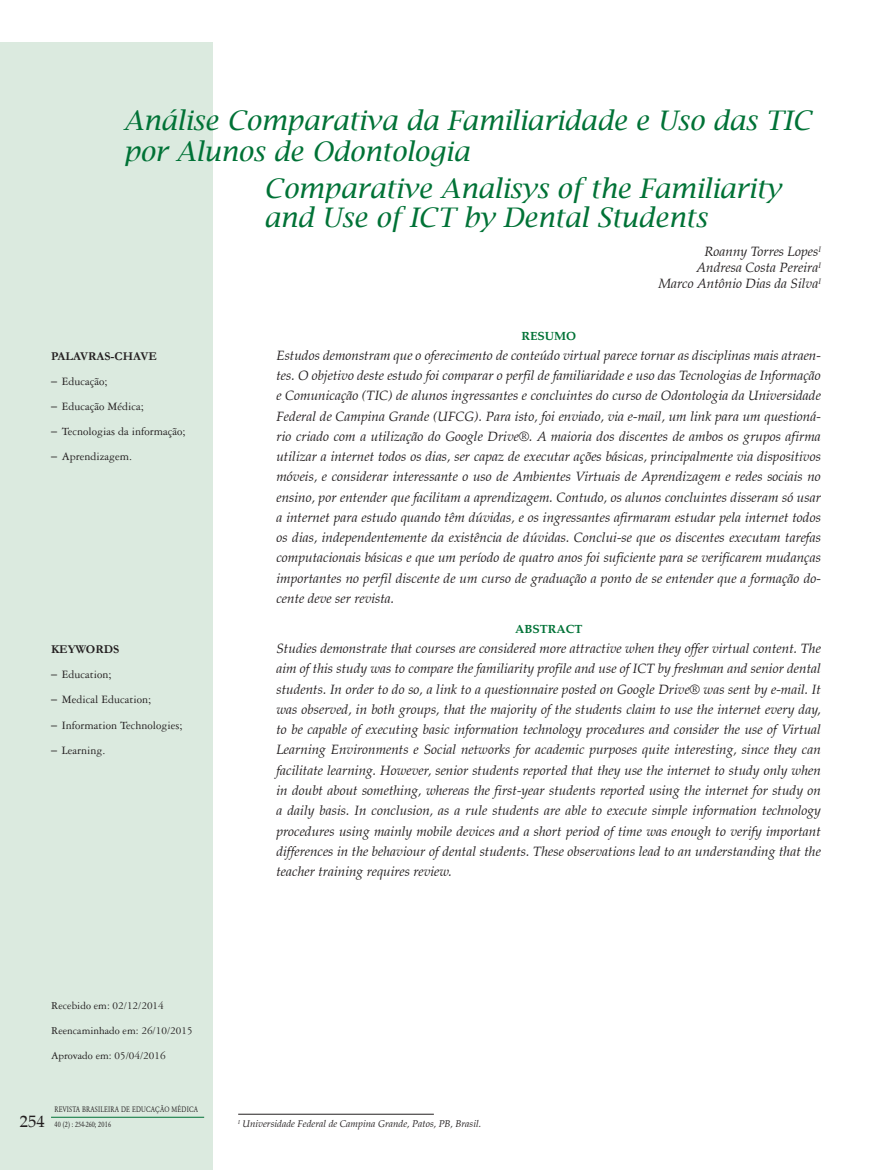
<style>
.page{position:relative;width:872px;height:1170px;background:#fff}
.page>*{position:absolute;margin:0;border:0;box-sizing:border-box;transform-origin:0 0}
._00{font:italic 27px/31.5px "Lucida Bright";color:#007236}
._01{font:italic 27px/28.5px "Lucida Bright";color:#007236}
.Num_Footer{font:16.5px "Palton Roman";color:#231f20}
._04{font:italic 13.5px/20.2px "Palton";color:#231f20;text-align:justify}
._02{font:italic 13.5px/16.2px "Palton";color:#231f20;text-align:right}
.t1{font:12px "Garamond 3 LT Std";color:#231f20}
.Keywords{font:700 12px "Garamond";color:#231f20}
._03{font:700 12px "Palton";color:#007236}
._05A{font:11.25px "Garamond 3 LT Std";color:#231f20}
.footnote_abre{font:italic 9.75px "Palton";color:#231f20}
.t2{font:8.25px "Garamond";letter-spacing:.03em;color:#231f20;scale:.8 1}
.s1{font-family:"Palton Roman"}
</style>
<div class="page">
<div style="left:0;top:43px;width:213px;height:1126px;background:#dbeadf"></div>
<hr style="left:51px;top:1116px;width:153px;height:1px;background:#007236">
<hr style="left:238px;top:1113px;width:196px;height:1px;background:#231f20">
<p class="_00" style="left:123px;top:104px;width:689px">Análise Comparativa da Familiaridade e Uso das TIC por Alunos de Odontologia</p>
<p class="_01" style="left:264px;top:174px;width:518px">Comparative Analisys of the Familiarity and Use of ICT by Dental Students</p>
<p class="_02" style="left:658px;top:243px;width:164px">Roanny Torres Lopes<sup>I<br></sup>Andresa Costa Pereira<sup>I<br></sup>Marco Antônio Dias da Silva<sup>I</sup></p>
<p class="Keywords" style="left:51px;top:348px;width:107px">PALAVRAS-CHAVE</p>
<p class="t1" style="left:51px;top:375px;width:58px"><span class="s1">–</span> Educação;</p>
<p class="t1" style="left:51px;top:400px;width:94px"><span class="s1">–</span> Educação Médica;</p>
<p class="t1" style="left:51px;top:425px;width:136px"><span class="s1">–</span> Tecnologias da informação;</p>
<p class="t1" style="left:51px;top:450px;width:82px"><span class="s1">–</span> Aprendizagem.</p>
<p class="Keywords" style="left:51px;top:641px;width:70px">KEYWORDS</p>
<p class="t1" style="left:51px;top:668px;width:62px"><span class="s1">–</span> Education;</p>
<p class="t1" style="left:51px;top:693px;width:101px"><span class="s1">–</span> Medical Education;</p>
<p class="t1" style="left:51px;top:718px;width:133px"><span class="s1">–</span> Information Technologies;</p>
<p class="t1" style="left:51px;top:743px;width:56px"><span class="s1">–</span> Learning.</p>
<p class="_05A" style="left:51px;top:999px;width:114px">Recebido em: 02/12/2014</p>
<p class="_05A" style="left:51px;top:1024px;width:143px">Reencaminhado em: 26/10/2015</p>
<p class="_05A" style="left:51px;top:1049px;width:116px">Aprovado em: 05/04/2016</p>
<p class="t2" style="left:54px;top:1104px;width:181px">REVISTA BRASILEIRA DE EDUCAÇÃO MÉDICA</p>
<p class="_03" style="left:521px;top:328px;width:56px">RESUMO</p>
<p class="_04" style="left:276px;top:345px;width:546px">Estudos demonstram que o oferecimento de conteúdo virtual parece tornar as disciplinas mais atraen&shy;tes. O objetivo deste estudo foi comparar o perfil de familiaridade e uso das Tecnologias de Informação e Comunicação (TIC) de alunos ingressantes e concluintes do curso de Odontologia da Universidade Federal de Campina Grande (UFCG). Para isto, foi enviado, via e-mail, um link para um questioná&shy;rio criado com a utilização do Google Drive®. A maioria dos discentes de ambos os grupos afirma utilizar a internet todos os dias, ser capaz de executar ações básicas, principalmente via dispositivos móveis, e considerar interessante o uso de Ambientes Virtuais de Aprendizagem e redes sociais no ensino, por entender que facilitam a aprendizagem. Contudo, os alunos concluintes disseram só usar a internet para estudo quando têm dúvidas, e os ingressantes afirmaram estudar pela internet todos os dias, independentemente da existência de dúvidas. Conclui-se que os discentes executam tarefas computacionais básicas e que um período de quatro anos foi suficiente para se verificarem mudanças importantes no perfil discente de um curso de graduação a ponto de se entender que a formação do&shy;cente deve ser revista.</p>
<p class="_03" style="left:515px;top:621px;width:69px">ABSTRACT</p>
<p class="_04" style="left:276px;top:638px;width:546px">Studies demonstrate that courses are considered more attractive when they offer virtual content. The aim of this study was to compare the familiarity profile and use of ICT by freshman and senior dental students. In order to do so, a link to a questionnaire posted on Google Drive® was sent by e-mail. It was observed, in both groups, that the majority of the students claim to use the internet every day, to be capable of executing basic information technology procedures and consider the use of Virtual Learning Environments e Social networks for academic purposes quite interesting, since they can facilitate learning. However, senior students reported that they use the internet to study only when in doubt about something, whereas the first-year students reported using the internet for study on a daily basis. In conclusion, as a rule students are able to execute simple information technology procedures using mainly mobile devices and a short period of time was enough to verify important differences in the behaviour of dental students. These observations lead to an understanding that the teacher training requires review.</p>
<p class="Num_Footer" style="left:20px;top:1112px;width:26px">254</p>
<p class="t2" style="left:54px;top:1119px;width:72px">40 (2) : 254-260; 2016</p>
<p class="footnote_abre" style="left:238px;top:1118px;width:244px"><sup>I</sup> Universidade Federal de Campina Grande, Patos, PB, Brasil.</p>
</div>
